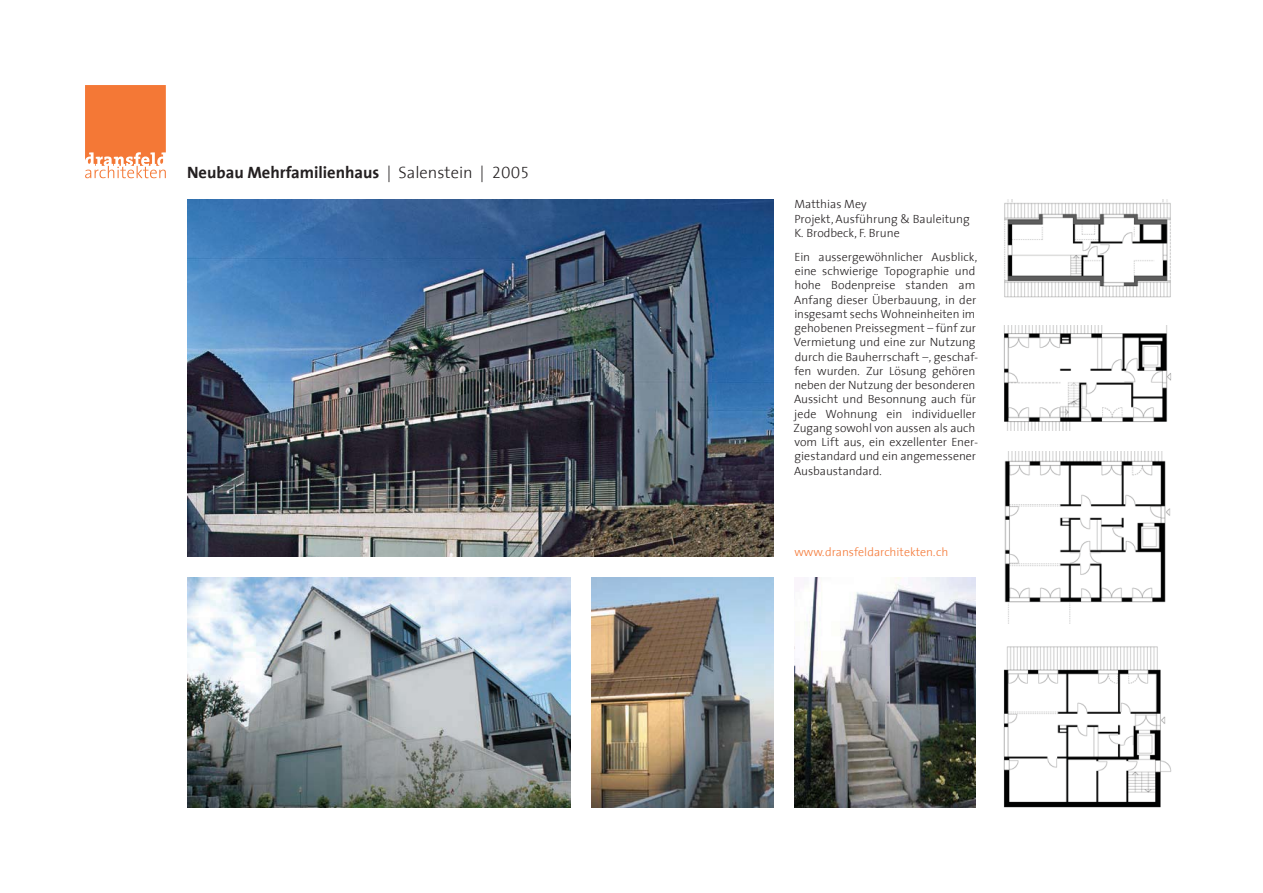
<style>
.page{position:relative;width:1263px;height:893px;background:#fff}
.page>*{position:absolute;margin:0;border:0;box-sizing:border-box;transform-origin:0 0}
.t1{font:700 16.5px "Thesis Dra";color:#231f20}
.t2{font:300 12px/14.2px "Thesis Dra";color:#231f20}
.t3{font:300 12px "Thesis Dra";color:#f47836}
.s1{font-weight:300}
</style>
<div class="page">
<img style="left:187px;top:199px;width:586px;height:357px">
<img style="left:592px;top:577px;width:181px;height:231px">
<img style="left:794px;top:577px;width:181px;height:231px">
<img style="left:187px;top:577px;width:384px;height:231px">
<img style="left:1004px;top:199px;width:167px;height:99px">
<img style="left:1003px;top:325px;width:169px;height:105px">
<img style="left:1004px;top:451px;width:167px;height:172px">
<img style="left:1003px;top:646px;width:169px;height:162px">
<svg style="left:85px;top:85px;width:81px;height:93px;background:#f58f59"></svg>
<h1 class="t1" style="left:187px;top:166px;width:344px">Neubau Mehrfamilienhaus <span class="s1">| Salenstein | 2005</span></h1>
<p class="t2" style="left:794px;top:198px;width:177px">Matthias Mey<br>Projekt, Ausführung &amp; Bauleitung<br>K. Brodbeck, F. Brune</p>
<p class="t2" style="left:793px;top:251px;width:186px">Ein aussergewöhnlicher Ausblick, eine schwierige Topographie und hohe Bodenpreise standen am<br>Anfang dieser Überbauung, in der insgesamt sechs Wohneinheiten im gehobenen Preissegment – fünf zur<br>Vermietung und eine zur Nutzung durch die Bauherrschaft –, geschaf&shy;fen wurden. Zur Lösung gehören neben der Nutzung der besonderen<br>Aussicht und Besonnung auch für jede Wohnung ein individueller<br>Zugang sowohl von aussen als auch vom Lift aus, ein exzellenter Ener&shy;giestandard und ein angemessener<br>Ausbaustandard.</p>
<p class="t3" style="left:794px;top:547px;width:155px">www.dransfeldarchitekten.ch</p>
</div>
